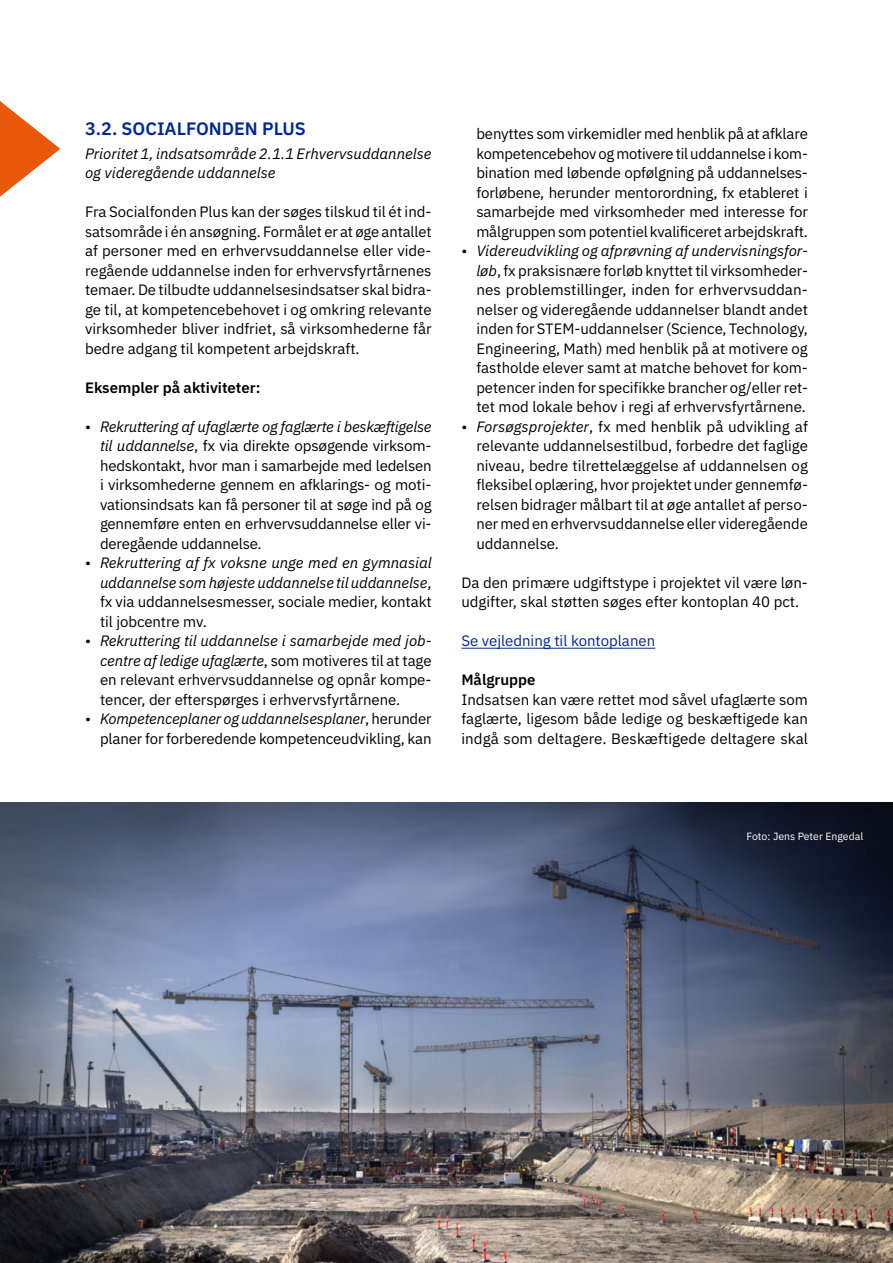
<style>
.page{position:relative;width:893px;height:1263px;background:#fff}
.page>*{position:absolute;margin:0;border:0;box-sizing:border-box;transform-origin:0 0}
.t1{font:600 18px "IBM Plex Sans";color:#002691}
.t2{font:15px/19.5px "IBM Plex Sans";letter-spacing:-.005em;color:#000;text-align:justify}
.t3{font:italic 15px/19.5px "IBM Plex Sans";color:#000}
.t4{font:600 15px "IBM Plex Sans";color:#000}
.t5{font:15px "IBM Plex Sans";color:#002691}
.t6{font:10.5px "IBM Plex Sans";color:#fff}
.s1{font-style:italic}
.s2{font-style:normal}
.s3{font-family:"IBM Plex Sans 4"}
.s4{font-family:"IBM Plex Sans 5"}
</style>
<div class="page">
<svg style="left:0;top:101px;width:60px;height:96px"></svg>
<hr style="left:461px;top:648px;width:194px;height:1px;background:#002691">
<img style="left:0;top:802px;width:893px;height:461px">
<h2 class="t1" style="left:85px;top:115px;width:222px">3.2. SOCIALFONDEN PLUS</h2>
<p class="t3" style="left:85px;top:142px;width:348px">Prioritet 1, indsatsområde 2.1.1 Erhvervsuddannelse og videregående uddannelse</p>
<p class="t2" style="left:85px;top:201px;width:348px">Fra Socialfonden Plus kan der søges tilskud til ét ind&shy;satsområde i én ansøgning. Formålet er at øge antallet af personer med en erhvervsuddannelse eller vide&shy;regående uddannelse inden for erhvervsfyrtårnenes temaer. De tilbudte uddannelsesindsatser skal bidra&shy;ge til, at kompetencebehovet i og omkring relevante virksomheder bliver indfriet, så virksomhederne får bedre adgang til kompetent arbejdskraft.</p>
<h3 class="t4" style="left:85px;top:376px;width:177px">Eksempler på aktiviteter:</h3>
<p class="t2" style="left:100px;top:415px;width:333px;text-indent:-15px">• <span class="s1">Rekruttering af ufaglærte og faglærte i beskæftigelse til uddannelse</span>, fx via direkte opsøgende virksom&shy;hedskontakt, hvor man i samarbejde med ledelsen i virksomhederne gennem en afklarings- og moti&shy;vationsindsats kan få personer til at søge ind på og gennemføre enten en erhvervsuddannelse eller vi&shy;deregående uddannelse.</p>
<p class="t3" style="left:100px;top:552px;width:333px;text-align:justify;text-indent:-15px"><span class="s2">•</span> Rekruttering af fx voksne unge med en gymnasial uddannelse som højeste uddannelse til uddannelse<span class="s2">, fx via uddannelsesmesser, sociale medier, kontakt til jobcentre mv.</span></p>
<p class="t2" style="left:100px;top:630px;width:333px;text-indent:-15px">• <span class="s1">Rekruttering til uddannelse i samarbejde med job&shy;centre af ledige ufaglærte</span>, som motiveres til at tage en relevant erhvervsuddannelse og opnår kompe&shy;tencer, der efterspørges i erhvervsfyrtårnene.</p>
<p class="t2" style="left:85px;top:708px;width:348px;text-align:right">• <span class="s1">Kompetenceplaner og uddannelsesplaner</span>, herunder planer for forberedende kompetenceudvikling, kan</p>
<p class="t2" style="left:476px;top:123px;width:333px">benyttes som virkemidler med henblik på at afklare kompetencebehov og motivere til uddannelse i kom&shy;bination med løbende opfølgning på uddannelses&shy;forløbene, herunder mentorordning, fx etableret i samarbejde med virksomheder med interesse for målgruppen som potentiel kvali<span class="s3">fi</span>ceret arbejdskraft.</p>
<p class="t2" style="left:476px;top:240px;width:333px;text-indent:-15px">• <span class="s1">Videreudvikling og afprøvning af undervisningsfor&shy;løb</span>, fx praksisnære forløb knyttet til virksomheder&shy;nes problemstillinger, inden for erhvervsuddan&shy;nelser og videregående uddannelser blandt andet inden for STEM-uddannelser (Science, Technology, Engineering, Math) med henblik på at motivere og fastholde elever samt at matche behovet for kom&shy;petencer inden for specifik<span class="s4">k</span>e brancher og/eller ret&shy;tet mod lokale behov i regi af erhvervsfyrtårnene.</p>
<p class="t2" style="left:476px;top:415px;width:333px;text-indent:-15px">• <span class="s1">Forsøgsprojekter</span>, fx med henblik på udvikling af relevante uddannelsestilbud, forbedre det faglige niveau, bedre tilrettelæggelse af uddannelsen og fleksibel oplæring, hvor projektet under gennemfø&shy;relsen bidrager målbart til at øge antallet af perso&shy;ner med en erhvervsuddannelse eller videregående uddannelse.</p>
<p class="t2" style="left:461px;top:571px;width:348px">Da den primære udgiftstype i projektet vil være løn&shy;udgifter, skal støtten søges efter kontoplan 40 pct.</p>
<p class="t5" style="left:461px;top:629px;width:195px">Se vejledning til kontoplanen</p>
<h3 class="t4" style="left:461px;top:668px;width:76px">Målgruppe</h3>
<p class="t2" style="left:461px;top:688px;width:348px">Indsatsen kan være rettet mod såvel ufaglærte som faglærte, ligesom både ledige og beskæftigede kan indgå som deltagere. Beskæftigede deltagere skal</p>
<p class="t6" style="left:746px;top:828px;width:118px">Foto: Jens Peter Engedal</p>
</div>
